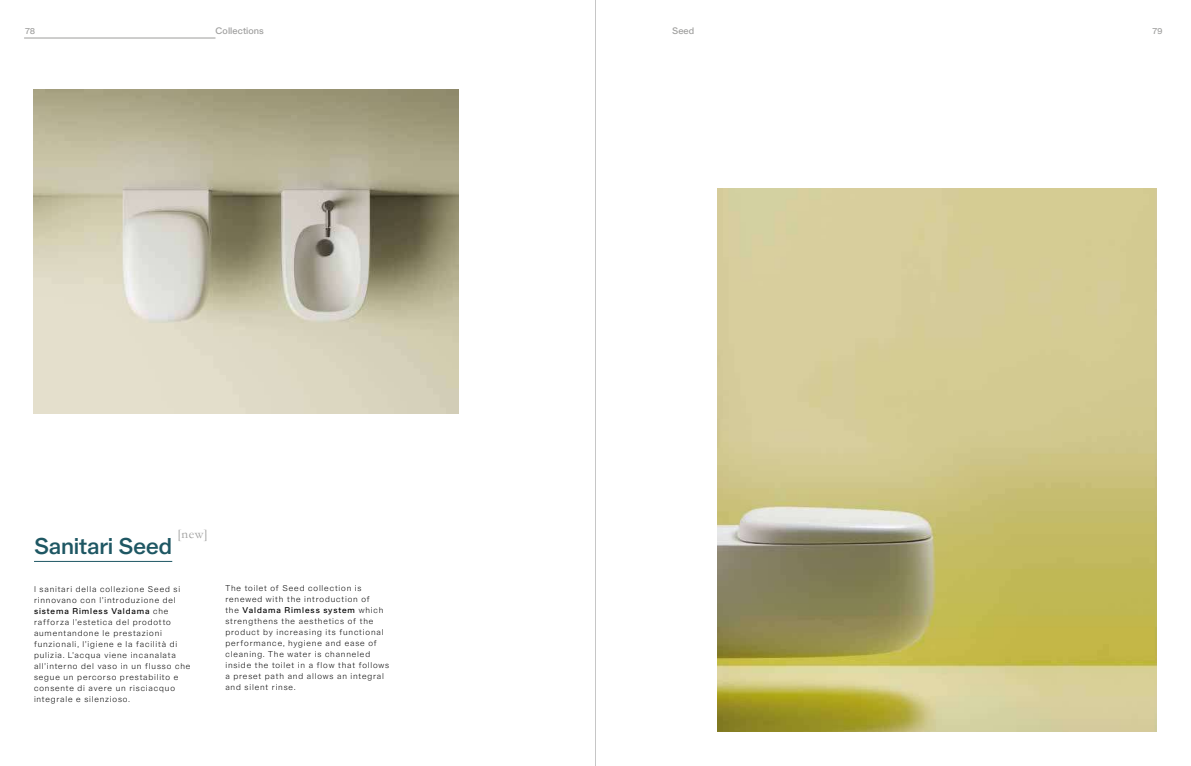
<style>
.page{position:relative;width:1191px;height:766px;background:#fff}
.page>*{position:absolute;margin:0;border:0;box-sizing:border-box;transform-origin:0 0}
.t1{font:500 21.8px "Alpha";letter-spacing:-.01em;color:#1e5763}
.t2{font:13.1px "Garamond";color:#9d9d9c}
.t3{font:9px "Alpha";letter-spacing:.01em;color:#9d9d9c}
.t4{font:300 8px/11px "Alpha";letter-spacing:.105em;color:#000}
.t5{font:8px "Alpha";color:#9d9d9c}
.s1{font-weight:400}
</style>
<div class="page">
<img style="left:717px;top:189px;width:440px;height:542px">
<img style="left:33px;top:89px;width:426px;height:324px">
<hr style="left:34px;top:561px;width:138px;height:1px;background:#1e5763">
<hr style="left:24px;top:38px;width:191px;height:1px;background:#9d9d9c">
<hr style="left:595px;top:0;width:1px;height:765px;background:#c6c6c6">
<p class="t3" style="left:672px;top:24px;width:24px">Seed</p>
<p class="t5" style="left:25px;top:25px;width:12px">78</p>
<p class="t3" style="left:215px;top:24px;width:50px">Collections</p>
<p class="t5" style="left:1152px;top:25px;width:12px">79</p>
<h1 class="t1" style="left:34px;top:529px;width:140px">Sanitari Seed</h1>
<h2 class="t2" style="left:177px;top:525px;width:32px">[new]</h2>
<p class="t4" style="left:34px;top:582px;width:158px">I sanitari della collezione Seed si rinnovano con l’introduzione del <span class="s1">sistema Rimless Valdama</span> che rafforza l’estetica del prodotto aumentandone le prestazioni funzionali, l’igiene e la facilità di pulizia. L’acqua viene incanalata all’interno del vaso in un flusso che segue un percorso prestabilito e consente di avere un risciacquo integrale e silenzioso.</p>
<p class="t4" style="left:225px;top:582px;width:165px">The toilet of Seed collection is renewed with the introduction of<br>the <span class="s1">Valdama Rimless system</span> which strengthens the aesthetics of the product by increasing its functional performance, hygiene and ease of cleaning. The water is channeled inside the toilet in a flow that follows a preset path and allows an integral and silent rinse.</p>
</div>
